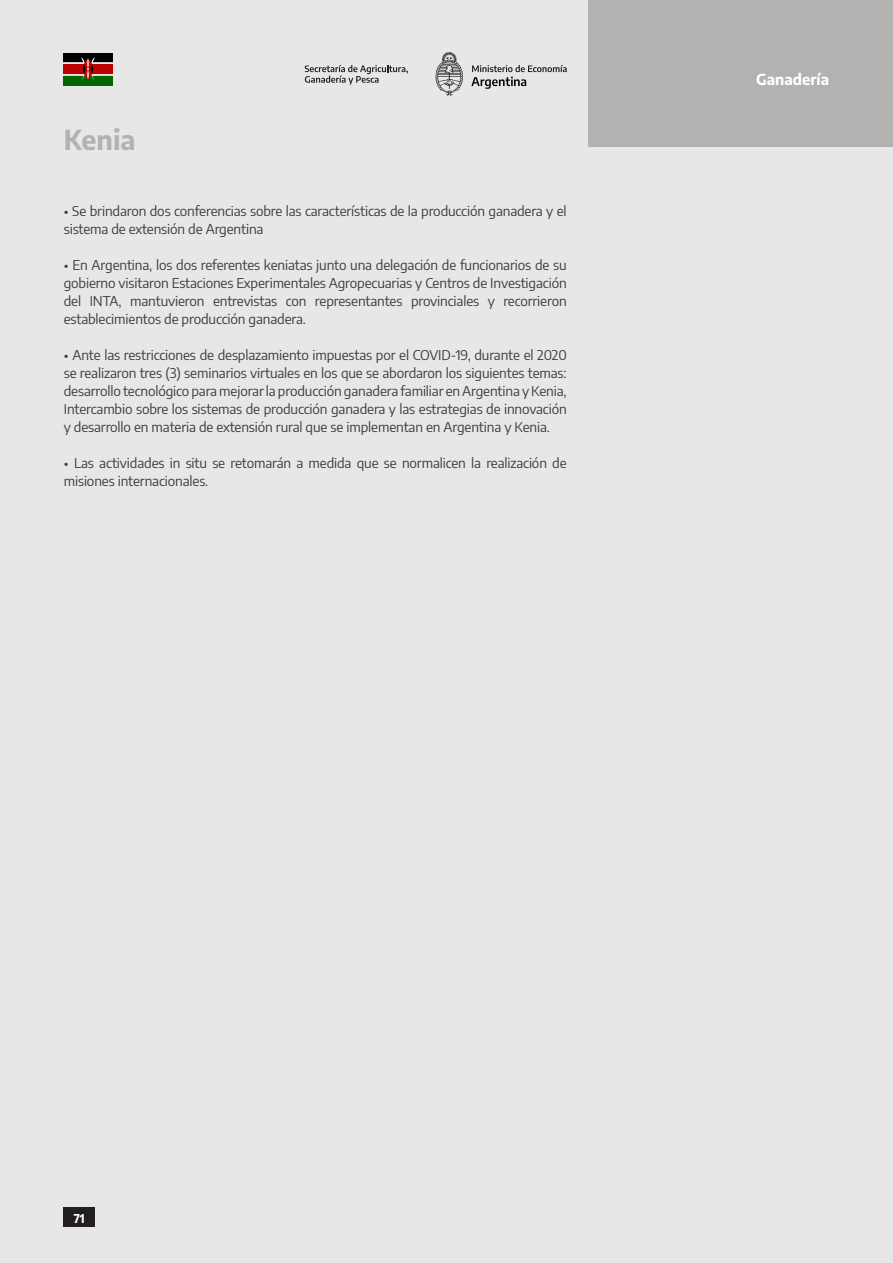
<style>
.page{position:relative;width:893px;height:1263px;background:#e8e7e7}
.page>*{position:absolute;margin:0;border:0;box-sizing:border-box;transform-origin:0 0}
.t1{font:700 27px "Encode Sans";color:#b4b1b1}
.t2{font:700 15px "Encode Sans";color:#fff}
.t3{font:13.5px/18px "Encode Sans";letter-spacing:-.01em;color:#3c3c3b}
.t4{font:700 12px "Encode Sans";color:#fff}
</style>
<div class="page">
<div style="left:64px;top:1208px;width:31px;height:19px;background:#231e20"></div>
<svg style="left:436px;top:52px;width:27px;height:44px"></svg>
<svg style="left:305px;top:65px;width:103px;height:20px"></svg>
<svg style="left:471px;top:65px;width:96px;height:24px"></svg>
<img style="left:64px;top:53px;width:48px;height:32px">
<div style="left:588px;top:0;width:305px;height:147px;background:#b4b1b1"></div>
<h1 class="t1" style="left:64px;top:120px;width:73px">Kenia</h1>
<p class="t3" style="left:64px;top:202px;width:504px">• Se brindaron dos conferencias sobre las características de la producción ganadera y el sistema de extensión de Argentina</p>
<p class="t3" style="left:64px;top:256px;width:504px;text-align:justify">• En Argentina, los dos referentes keniatas junto una delegación de funcionarios de su gobierno visitaron Estaciones Experimentales Agropecuarias y Centros de Investigación del INTA, mantuvieron entrevistas con representantes provinciales y recorrieron establecimientos de producción ganadera.</p>
<p class="t3" style="left:64px;top:346px;width:504px;text-align:justify">• Ante las restricciones de desplazamiento impuestas por el COVID-19, durante el 2020 se realizaron tres (3) seminarios virtuales en los que se abordaron los siguientes temas: desarrollo tecnológico para mejorar la producción ganadera familiar en Argentina y Kenia, Intercambio sobre los sistemas de producción ganadera y las estrategias de innovación y desarrollo en materia de extensión rural que se implementan en Argentina y Kenia.</p>
<p class="t3" style="left:64px;top:454px;width:504px">• Las actividades in situ se retomarán a medida que se normalicen la realización de misiones internacionales.</p>
<p class="t2" style="left:756px;top:68px;width:74px">Ganadería</p>
<p class="t4" style="left:74px;top:1209px;width:13px">71</p>
</div>
